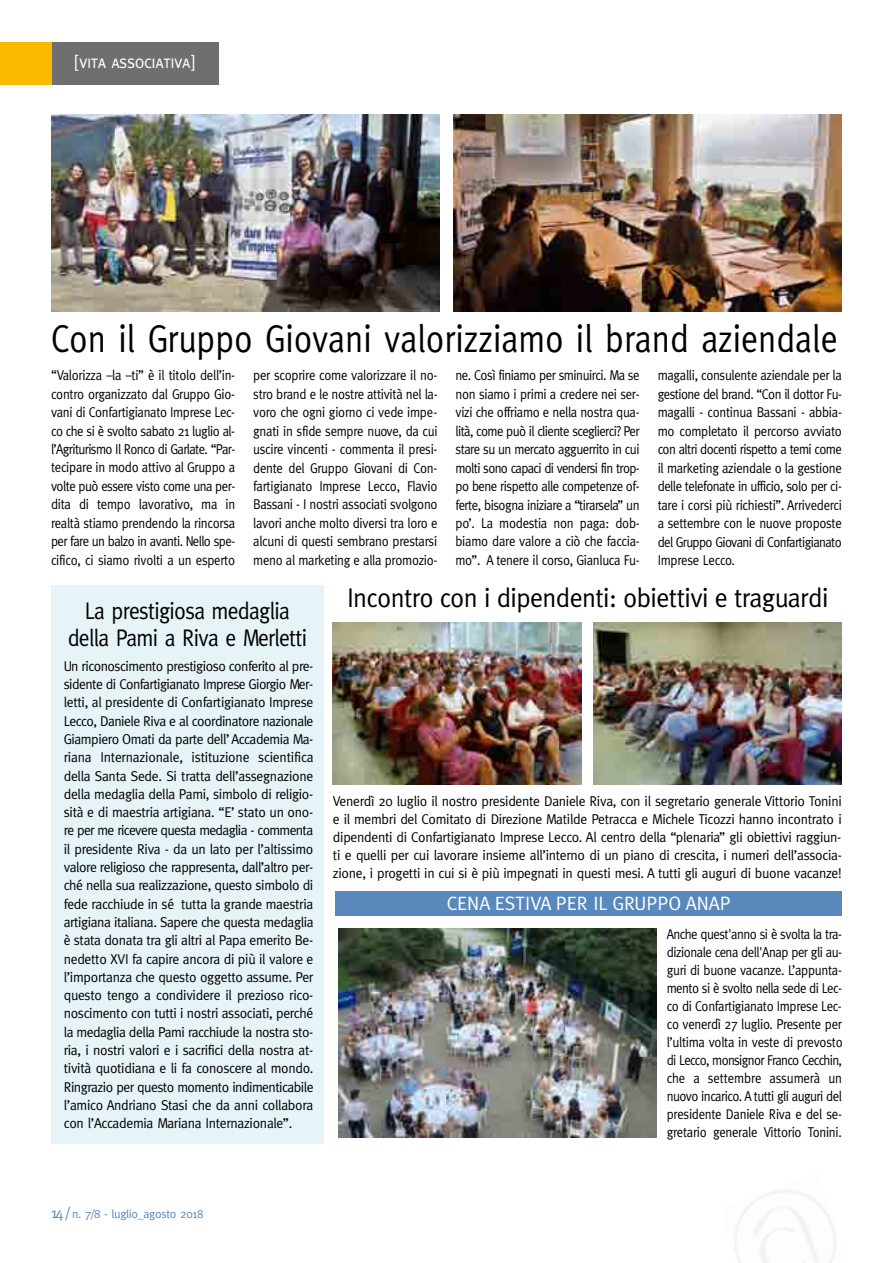
<style>
.page{position:relative;width:893px;height:1263px;background:#fff}
.page>*{position:absolute;margin:0;border:0;box-sizing:border-box;transform-origin:0 0}
.t1{font:39px "Meta";color:#000;scale:.87 1}
.t2{font:27px "Meta";letter-spacing:-.02em;color:#000;scale:.96 1}
.t3{font:24px/27px "Meta";letter-spacing:-.03em;color:#000;text-align:center;scale:.9 1}
.t4{font:19.35px "Meta";color:#fff}
.t5{font:18px "Meta Caps";letter-spacing:-.025em;color:#fff}
.t6{font:14.25px/18.5px "Meta";letter-spacing:-.02em;color:#000;text-align:justify;scale:.9 1}
.t7{font:14.25px/18.3px "Meta";letter-spacing:-.02em;color:#000;text-align:justify;scale:.96 1}
.t8{font:12px "Meta";letter-spacing:-.025em;color:#5988bd}
.s1{font-size:15px}
</style>
<div class="page">
<div style="left:51px;top:43px;width:168px;height:42px;background:#706f6f"></div>
<div style="left:0;top:43px;width:51px;height:42px;background:#fbba00"></div>
<div style="left:51px;top:586px;width:272px;height:558px;background:#e6f3f7"></div>
<img style="left:51px;top:115px;width:388px;height:196px">
<img style="left:454px;top:115px;width:388px;height:196px">
<img style="left:333px;top:623px;width:248px;height:161px">
<img style="left:593px;top:622px;width:249px;height:162px">
<div style="left:336px;top:891px;width:506px;height:25px;background:#5988bd"></div>
<img style="left:338px;top:929px;width:319px;height:209px">
<p class="t5" style="left:75px;top:52px;width:121px">[vita associativa]</p>
<h1 class="t1" style="left:51px;top:316px;width:906px">Con il Gruppo Giovani valorizziamo il brand aziendale</h1>
<p class="t6" style="left:51px;top:366px;width:206px">“Valorizza –la –ti” è il titolo dell’in&shy;contro organizzato dal Gruppo Gio&shy;vani di Confartigianato Imprese Lec&shy;co che si è svolto sabato 21 luglio al&shy;l’Agriturismo Il Ronco di Garlate. “Par&shy;tecipare in modo attivo al Gruppo a volte può essere visto come una per&shy;dita di tempo lavorativo, ma in realtà stiamo prendendo la rincorsa per fare un balzo in avanti. Nello spe&shy;cifico, ci siamo rivolti a un esperto</p>
<p class="t6" style="left:253px;top:366px;width:206px">per scoprire come valorizzare il no&shy;stro brand e le nostre attività nel la&shy;voro che ogni giorno ci vede impe&shy;gnati in sfide sempre nuove, da cui uscire vincenti - commenta il presi&shy;dente del Gruppo Giovani di Con&shy;fartigianato Imprese Lecco, Flavio Bassani - I nostri associati svolgono lavori anche molto diversi tra loro e alcuni di questi sembrano prestarsi meno al marketing e alla promozio-</p>
<p class="t6" style="left:455px;top:366px;width:206px">ne. Così finiamo per sminuirci. Ma se non siamo i primi a credere nei ser&shy;vizi che offriamo e nella nostra qua&shy;lità, come può il cliente sceglierci? Per stare su un mercato agguerrito in cui molti sono capaci di vendersi fin trop&shy;po bene rispetto alle competenze of&shy;ferte, bisogna iniziare a “tirarsela” un po’. La modestia non paga: dob&shy;biamo dare valore a ciò che faccia&shy;mo”. A tenere il corso, Gianluca Fu-</p>
<p class="t6" style="left:658px;top:366px;width:206px">magalli, consulente aziendale per la gestione del brand. “Con il dottor Fu&shy;magalli - continua Bassani - abbia&shy;mo completato il percorso avviato con altri docenti rispetto a temi come il marketing aziendale o la gestione delle telefonate in ufficio, solo per ci&shy;tare i corsi più richiesti”. Arrivederci a settembre con le nuove proposte del Gruppo Giovani di Confartigianato Imprese Lecco.</p>
<h3 class="t3" style="left:68px;top:597px;width:268px">La prestigiosa medaglia della Pami a Riva e Merletti</h3>
<p class="t7" style="left:64px;top:656px;width:262px">Un riconoscimento prestigioso conferito al pre&shy;sidente di Confartigianato Imprese Giorgio Mer&shy;letti, al presidente di Confartigianato Imprese Lecco, Daniele Riva e al coordinatore nazionale Giampiero Omati da parte dell’ Accademia Ma&shy;riana Internazionale, istituzione scientifica della Santa Sede. Si tratta dell’assegnazione della medaglia della Pami, simbolo di religio&shy;sità e di maestria artigiana. “E’ stato un ono&shy;re per me ricevere questa medaglia - commenta il presidente Riva - da un lato per l’altissimo valore religioso che rappresenta, dall’altro per&shy;ché nella sua realizzazione, questo simbolo di fede racchiude in sé tutta la grande maestria artigiana italiana. Sapere che questa medaglia è stata donata tra gli altri al Papa emerito Be&shy;nedetto XVI fa capire ancora di più il valore e l’importanza che questo oggetto assume. Per questo tengo a condividere il prezioso rico&shy;noscimento con tutti i nostri associati, perché la medaglia della Pami racchiude la nostra sto&shy;ria, i nostri valori e i sacrifici della nostra at&shy;tività quotidiana e li fa conoscere al mondo.<br>Ringrazio per questo momento indimenticabile l’amico Andriano Stasi che da anni collabora con l’Accademia Mariana Internazionale”.</p>
<h2 class="t2" style="left:347px;top:582px;width:503px">Incontro con i dipendenti: obiettivi e traguardi</h2>
<p class="t7" style="left:333px;top:791px;width:532px">Venerdì 20 luglio il nostro presidente Daniele Riva, con il segretario generale Vittorio Tonini e il membri del Comitato di Direzione Matilde Petracca e Michele Ticozzi hanno incontrato i dipendenti di Confartigianato Imprese Lecco. Al centro della “plenaria” gli obiettivi raggiun&shy;ti e quelli per cui lavorare insieme all’interno di un piano di crescita, i numeri dell’associa&shy;zione, i progetti in cui si è più impegnati in questi mesi. A tutti gli auguri di buone vacanze!</p>
<h3 class="t4" style="left:447px;top:892px;width:286px">CENA ESTIVA PER IL GRUPPO ANAP</h3>
<p class="t6" style="left:667px;top:924px;width:197px;line-height:18px">Anche quest'anno si è svolta la tra&shy;dizionale cena dell'Anap per gli au&shy;guri di buone vacanze. L’appunta&shy;mento si è svolto nella sede di Lec&shy;co di Confartigianato Imprese Lec&shy;co venerdì 27 luglio. Presente per l’ultima volta in veste di prevosto di Lecco, monsignor Franco Cecchin, che a settembre assumerà un nuovo incarico. A tutti gli auguri del presidente Daniele Riva e del se&shy;gretario generale Vittorio Tonini.</p>
<p class="t8" style="left:51px;top:1207px;width:154px"><span class="s1">14 /</span> n. 7/8 - luglio_agosto 2018</p>
</div>
